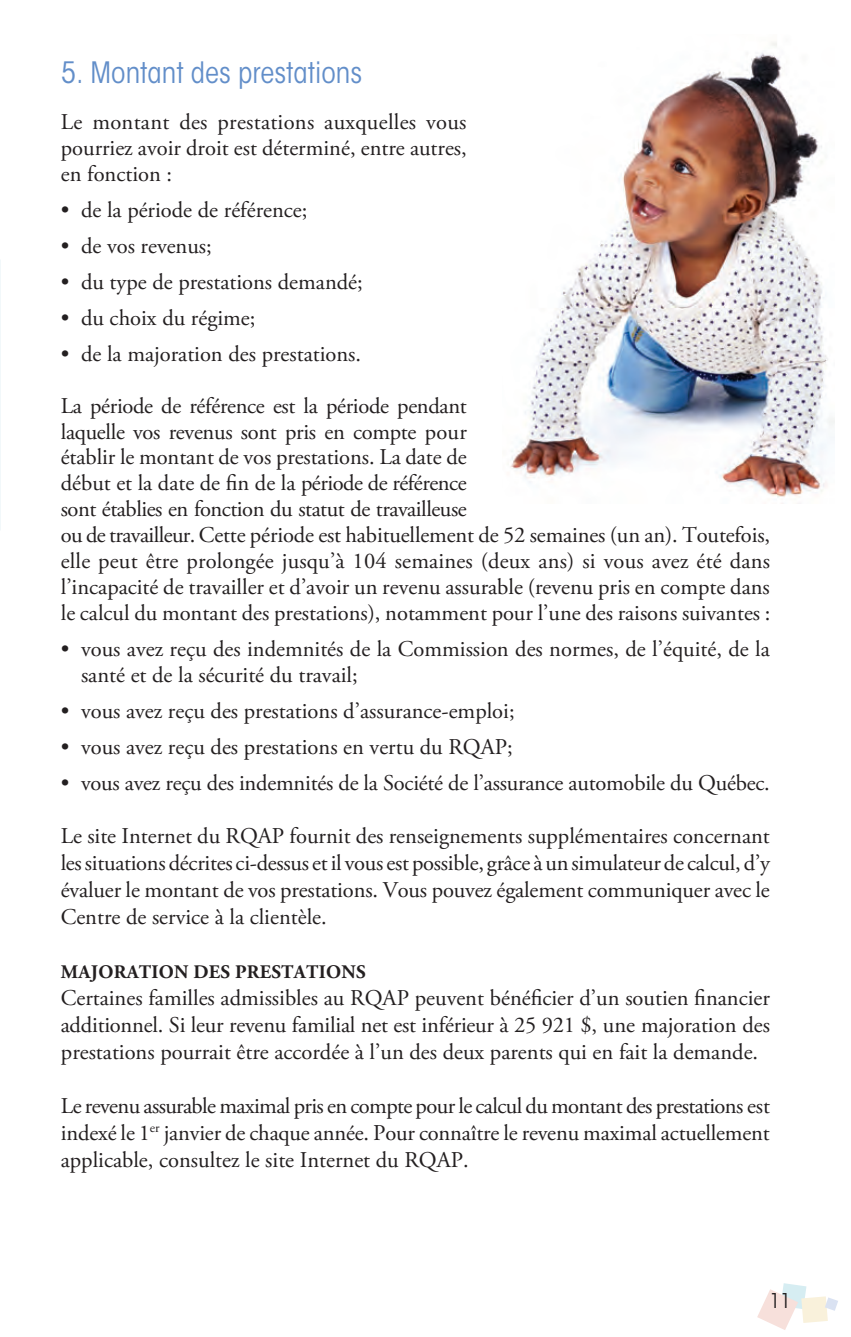
<style>
.page{position:relative;width:851px;height:1337px;background:#fff}
.page>*{position:absolute;margin:0;border:0;box-sizing:border-box;transform-origin:0 0}
.t1{font:condensed 29.25px "ITC Avant Garde Std";color:#628ec9}
.t2{font:22.5px/25.9px "Adobe Garamond Pro";color:#231f20;text-align:justify}
.t3{font:condensed 20.25px "ITC Avant Garde Std";color:#231f20}
.t4{font:700 19.12px "Adobe Garamond Pro";letter-spacing:.015em;color:#231f20}
</style>
<div class="page">
<img style="left:510px;top:42px;width:324px;height:456px">
<svg style="left:0;top:260px;width:1px;height:270px"></svg>
<svg style="left:757px;top:1283px;width:81px;height:47px"></svg>
<h1 class="t1" style="left:61px;top:55px;width:303px">5. Montant des prestations</h1>
<p class="t2" style="left:61px;top:110px;width:407px">Le montant des prestations auxquelles vous pourriez avoir droit est déterminé, entre autres, en fonction :</p>
<p class="t2" style="left:61px;top:198px;width:248px">• de la période de référence;</p>
<p class="t2" style="left:61px;top:234px;width:153px">• de vos revenus;</p>
<p class="t2" style="left:61px;top:270px;width:303px">• du type de prestations demandé;</p>
<p class="t2" style="left:61px;top:306px;width:196px">• du choix du régime;</p>
<p class="t2" style="left:61px;top:342px;width:302px">• de la majoration des prestations.</p>
<p class="t2" style="left:61px;top:393px;width:711px;text-align:left">La période de référence est la période pendant<br>laquelle vos revenus sont pris en compte pour<br>établir le montant de vos prestations. La date de<br>début et la date de fin de la période de référence<br>sont établies en fonction du statut de travailleuse<br>ou de travailleur. Cette période est habituellement de 52 semaines (un an). Toutefois, elle peut être prolongée jusqu’à 104 semaines (deux ans) si vous avez été dans l’incapacité de travailler et d’avoir un revenu assurable (revenu pris en compte dans le calcul du montant des prestations), notamment pour l’une des raisons suivantes :</p>
<p class="t2" style="left:81px;top:636px;width:690px;text-indent:-20px">• vous avez reçu des indemnités de la Commission des normes, de l’équité, de la santé et de la sécurité du travail;</p>
<p class="t2" style="left:61px;top:698px;width:455px">• vous avez reçu des prestations d’assurance-emploi;</p>
<p class="t2" style="left:61px;top:734px;width:453px">• vous avez reçu des prestations en vertu du RQAP;</p>
<p class="t2" style="left:61px;top:770px;width:710px">• vous avez reçu des indemnités de la Société de l’assurance automobile du Québec.</p>
<p class="t2" style="left:61px;top:822px;width:710px;line-height:27px">Le site Internet du RQAP fournit des renseignements supplémentaires concernant lessituations décrites ci-dessusetil vousest possible, grâce à un simulateur de calcul, d’y évaluer le montant de vos prestations. Vous pouvez également communiquer avec le Centre de service à la clientèle.</p>
<p class="t4" style="left:61px;top:960px;width:306px">MAJORATION DES PRESTATIONS</p>
<p class="t2" style="left:61px;top:984px;width:710px;line-height:27px">Certaines familles admissibles au RQAP peuvent bénéficier d’un soutien financier additionnel. Si leur revenu familial net est inférieur à 25 921 $, une majoration des prestations pourrait être accordée à l’un des deux parents qui en fait la demande.</p>
<p class="t2" style="left:61px;top:1092px;width:710px;line-height:27px">Le revenu assurable maximal pris en compte pour le calcul du montant des prestations est indexé le 1<sup>er</sup> janvier de chaque année. Pour connaître le revenu maximal actuellement applicable, consultez le site Internet du RQAP.</p>
<p class="t3" style="left:770px;top:1288px;width:23px">11</p>
</div>
